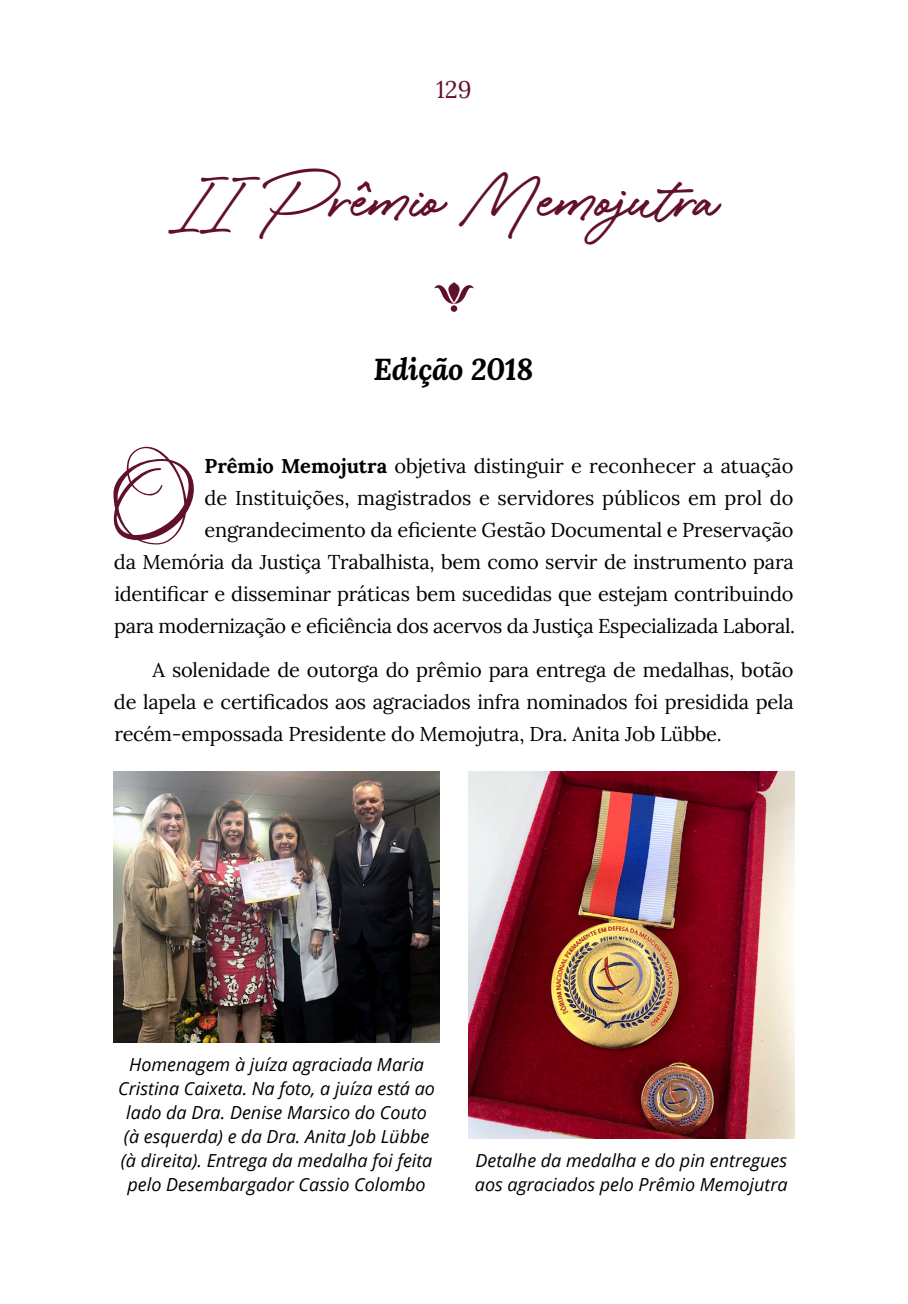
<style>
.page{position:relative;width:908px;height:1304px;background:#fff}
.page>*{position:absolute;margin:0;border:0;box-sizing:border-box;transform-origin:0 0}
.t1{font:154.6px "Lovers Quarrel";color:#621029}
.t2{font:36px "Caliway";color:#621029}
.t3{font:italic 700 30px "Lora";letter-spacing:-.01em;color:#000}
.t4{font:24px "Lora";color:#621029}
.t5{font:20px/32px "Lora";letter-spacing:-.01em;color:#000;text-align:right}
.t6{font:italic 18px/24px "Open Sans";color:#000;text-align:center}
.s1{font-weight:700}
</style>
<div class="page">
<svg style="left:434px;top:282px;width:39px;height:22px"></svg>
<div style="left:450px;top:305px;width:7px;height:7px;background:#621029;border-radius:50%"></div>
<img style="left:113px;top:772px;width:326px;height:271px">
<img style="left:468px;top:772px;width:326px;height:367px">
<p class="t4" style="left:436px;top:71px;width:37px">129</p>
<h2 class="t2" style="left:181px;top:181px;width:540px">IIPrêmio Memojutra</h2>
<h3 class="t3" style="left:373px;top:347px;width:161px">Edição 2018</h3>
<h1 class="t1" style="left:107px;top:423px;width:84px">O</h1>
<p class="t5" style="left:114px;top:449px;width:682px"><span class="s1">Prêmio Memojutra</span> objetiva distinguir e reconhecer a atuação<br>de Instituições, magistrados e servidores públicos em prol do engrandecimento da eficiente Gestão Documental e Preservação<br>da Memória da Justiça Trabalhista, bem como servir de instrumento para identificar e disseminar práticas bem sucedidas que estejam contribuindo para modernização e eficiência dos acervos da Justiça Especializada Laboral.</p>
<p class="t5" style="left:114px;top:652px;width:681px;text-align:justify;text-indent:39px">A solenidade de outorga do prêmio para entrega de medalhas, botão de lapela e certificados aos agraciados infra nominados foi presidida pela recém-empossada Presidente do Memojutra, Dra. Anita Job Lübbe.</p>
<p class="t6" style="left:118px;top:1052px;width:318px">Homenagem à juíza agraciada Maria Cristina Caixeta. Na foto, a juíza está ao lado da Dra. Denise Marsico do Couto (à esquerda) e da Dra. Anita Job Lübbe (à direita). Entrega da medalha foi feita pelo Desembargador Cassio Colombo</p>
<p class="t6" style="left:474px;top:1148px;width:314px;text-align:left">Detalhe da medalha e do pin entregues aos agraciados pelo Prêmio Memojutra</p>
</div>
